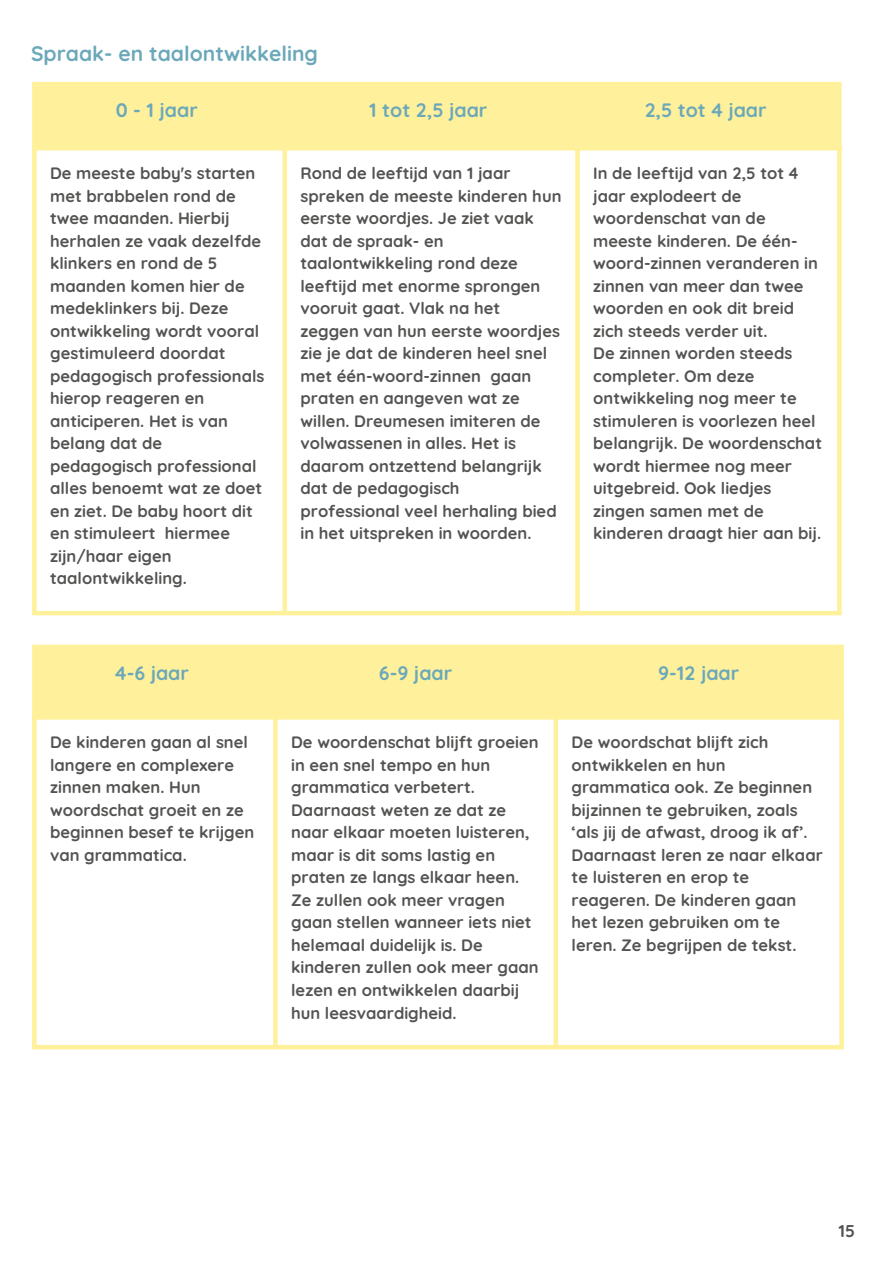
<style>
.page{position:relative;width:894px;height:1264px;background:#fff}
.page>*{position:absolute;margin:0;border:0;box-sizing:border-box;transform-origin:0 0}
.t1{font:700 21px "Quicksand";color:#6ba8ba}
.t2{font:700 19.5px "Quicksand";color:#6ba8ba}
.t3{font:700 17.25px "Quicksand";color:#545352}
.t4{font:700 16.5px/22.5px "Quicksand";color:#545352}
</style>
<div class="page">
<div style="left:37px;top:86px;width:799px;height:60px;background:#fff09b"></div>
<div style="left:32px;top:86px;width:5px;height:525px;background:#fff09b"></div>
<div style="left:282px;top:86px;width:5px;height:525px;background:#fff09b"></div>
<svg style="left:575px;top:86px;width:4px;height:525px;background:#fff0a0"></svg>
<div style="left:836px;top:86px;width:5px;height:525px;background:#fff09b"></div>
<hr style="left:32px;top:82px;width:809px;height:4px;background:#fff09b">
<hr style="left:32px;top:146px;width:809px;height:4px;background:#fff09b">
<hr style="left:32px;top:611px;width:809px;height:4px;background:#fff09b">
<div style="left:37px;top:649px;width:802px;height:66px;background:#fff09b"></div>
<div style="left:32px;top:649px;width:5px;height:395px;background:#fff09b"></div>
<svg style="left:273px;top:649px;width:4px;height:395px;background:#fff09e"></svg>
<div style="left:553px;top:649px;width:5px;height:395px;background:#fff09b"></div>
<svg style="left:839px;top:649px;width:4px;height:395px;background:#fff0a1"></svg>
<div style="left:32px;top:644px;width:811px;height:5px;background:#fff09b"></div>
<hr style="left:32px;top:715px;width:811px;height:4px;background:#fff09b">
<div style="left:32px;top:1044px;width:811px;height:5px;background:#fff09b"></div>
<h1 class="t1" style="left:31px;top:40px;width:288px">Spraak- en taalontwikkeling</h1>
<p class="t2" style="left:116px;top:97px;width:83px">0 - 1 jaar</p>
<p class="t2" style="left:369px;top:97px;width:120px">1 tot 2,5 jaar</p>
<p class="t2" style="left:644px;top:97px;width:123px">2,5 tot 4 jaar</p>
<p class="t4" style="left:50px;top:162px;width:216px">De meeste baby's starten met brabbelen rond de twee maanden. Hierbij herhalen ze vaak dezelfde klinkers en rond de 5 maanden komen hier de medeklinkers bij. Deze ontwikkeling wordt vooral gestimuleerd doordat pedagogisch professionals hierop reageren en anticiperen. Het is van belang dat de pedagogisch professional alles benoemt wat ze doet en ziet. De baby hoort dit en stimuleert hiermee zijn/haar eigen taalontwikkeling.</p>
<p class="t4" style="left:300px;top:162px;width:262px">Rond de leeftijd van 1 jaar spreken de meeste kinderen hun eerste woordjes. Je ziet vaak dat de spraak- en taalontwikkeling rond deze leeftijd met enorme sprongen vooruit gaat. Vlak na het zeggen van hun eerste woordjes zie je dat de kinderen heel snel met één-woord-zinnen gaan praten en aangeven wat ze willen. Dreumesen imiteren de volwassenen in alles. Het is daarom ontzettend belangrijk dat de pedagogisch professional veel herhaling bied in het uitspreken in woorden.</p>
<p class="t4" style="left:593px;top:162px;width:226px">In de leeftijd van 2,5 tot 4 jaar explodeert de woordenschat van de meeste kinderen. De één&shy;woord-zinnen veranderen in zinnen van meer dan twee woorden en ook dit breid zich steeds verder uit.</p>
<p class="t4" style="left:593px;top:342px;width:230px">De zinnen worden steeds completer. Om deze ontwikkeling nog meer te stimuleren is voorlezen heel belangrijk. De woordenschat wordt hiermee nog meer uitgebreid. Ook liedjes zingen samen met de kinderen draagt hier aan bij.</p>
<p class="t2" style="left:115px;top:660px;width:75px">4-6 jaar</p>
<p class="t2" style="left:379px;top:660px;width:75px">6-9 jaar</p>
<p class="t2" style="left:657px;top:660px;width:83px">9-12 jaar</p>
<p class="t4" style="left:50px;top:731px;width:206px">De kinderen gaan al snel langere en complexere zinnen maken. Hun woordschat groeit en ze beginnen besef te krijgen van grammatica.</p>
<p class="t4" style="left:291px;top:731px;width:249px">De woordenschat blijft groeien in een snel tempo en hun grammatica verbetert.<br>Daarnaast weten ze dat ze naar elkaar moeten luisteren, maar is dit soms lastig en praten ze langs elkaar heen.<br>Ze zullen ook meer vragen gaan stellen wanneer iets niet helemaal duidelijk is. De kinderen zullen ook meer gaan lezen en ontwikkelen daarbij hun leesvaardigheid.</p>
<p class="t4" style="left:571px;top:731px;width:253px">De woordschat blijft zich ontwikkelen en hun grammatica ook. Ze beginnen bijzinnen te gebruiken, zoals ‘als jij de afwast, droog ik af’.<br>Daarnaast leren ze naar elkaar te luisteren en erop te reageren. De kinderen gaan het lezen gebruiken om te leren. Ze begrijpen de tekst.</p>
<p class="t3" style="left:838px;top:1219px;width:18px">15</p>
</div>
